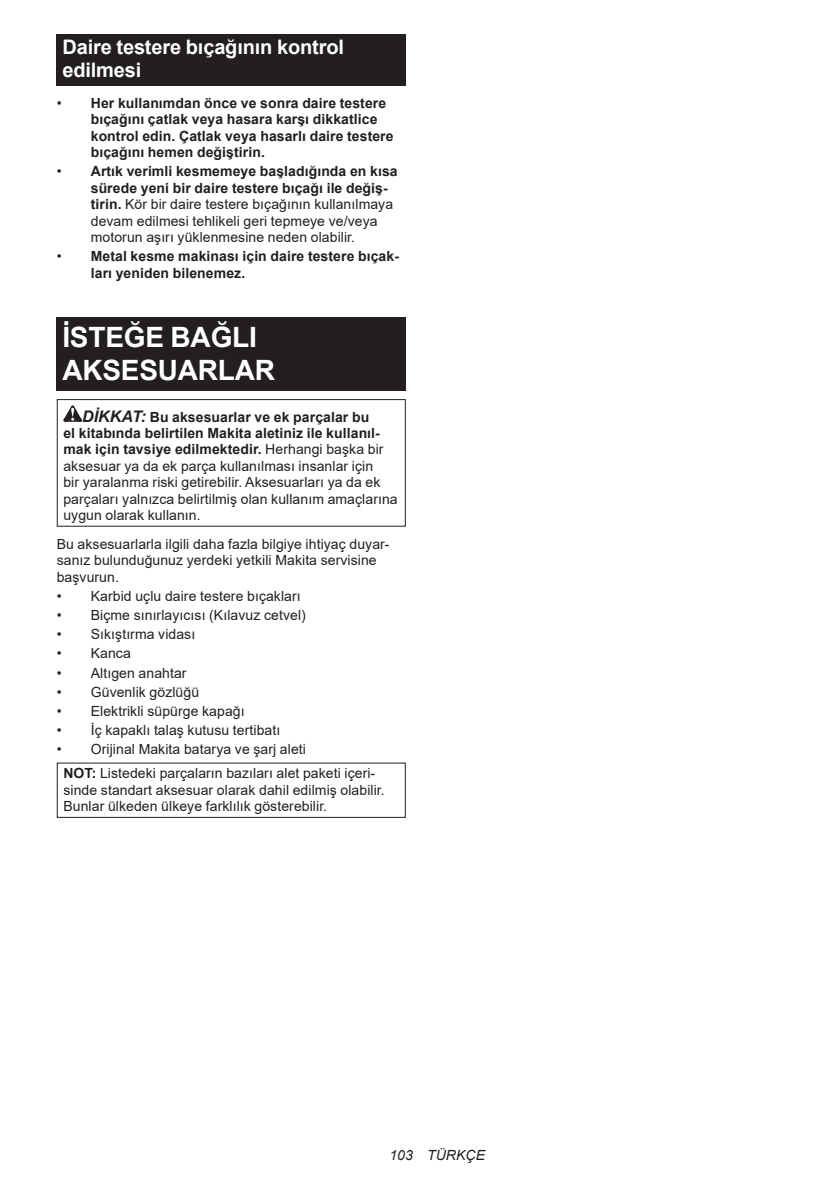
<style>
.page{position:relative;width:840px;height:1191px;background:#fff}
.page>*{position:absolute;margin:0;border:0;box-sizing:border-box;transform-origin:0 0}
.t1{font:700 28px/32.8px "Arial";letter-spacing:-.01em;color:#fff}
.t2{font:700 20px/23.4px "Arial";letter-spacing:-.01em;color:#fff}
.t3{font:14px/16.4px "Arial";letter-spacing:.005em;color:#231f20}
.t4{font:700 14px/16.4px "Arial";letter-spacing:.005em;color:#231f20}
.t5{font:italic 14px "Arial";letter-spacing:.005em;color:#231f20}
.s1{font-weight:400}
.s2{font-weight:700}
.s3{font-weight:700;font-style:italic;font-size:16px}
</style>
<div class="page">
<div style="left:57px;top:34px;width:348px;height:52px;background:#231f20"></div>
<div style="left:57px;top:317px;width:348px;height:74px;background:#231f20"></div>
<svg style="left:63px;top:405px;width:19px;height:17px"></svg>
<div style="left:57px;top:399px;width:348px;height:128px;border:1px solid #231f20"></div>
<div style="left:57px;top:762px;width:348px;height:56px;border:1px solid #231f20"></div>
<h2 class="t2" style="left:62px;top:36px;width:283px">Daire testere bıçağının kontrol edilmesi</h2>
<p class="t4" style="left:91px;top:95px;width:304px;text-indent:-34px"><span class="s1">•</span> Her kullanımdan önce ve sonra daire testere bıçağını çatlak veya hasara karşı dikkatlice kontrol edin. Çatlak veya hasarlı daire testere bıçağını hemen değiştirin.</p>
<p class="t3" style="left:91px;top:164px;width:308px;text-indent:-34px">• <span class="s2">Artık verimli kesmemeye başladığında en kısa sürede yeni bir daire testere bıçağı ile değiş&shy;tirin.</span> Kör bir daire testere bıçağının kullanılmaya devam edilmesi tehlikeli geri tepmeye ve/veya motorun aşırı yüklenmesine neden olabilir.</p>
<p class="t4" style="left:91px;top:248px;width:309px;text-indent:-34px"><span class="s1">•</span> Metal kesme makinası için daire testere bıçak&shy;ları yeniden bilenemez.</p>
<h1 class="t1" style="left:62px;top:321px;width:214px">İSTEĞE BAĞLI<br>AKSESUARLAR</h1>
<p class="t3" style="left:63px;top:408px;width:335px;text-indent:19px"><span class="s3">DİKKAT:</span> <span class="s2">Bu aksesuarlar ve ek parçalar bu<br>el kitabında belirtilen Makita aletiniz ile kullanıl&shy;mak için tavsiye edilmektedir.</span> Herhangi başka bir aksesuar ya da ek parça kullanılması insanlar için<br>bir yaralanma riski getirebilir. Aksesuarları ya da ek parçaları yalnızca belirtilmiş olan kullanım amaçlarına uygun olarak kullanın.</p>
<p class="t3" style="left:57px;top:535px;width:334px">Bu aksesuarlarla ilgili daha fazla bilgiye ihtiyaç duyar&shy;sanız bulunduğunuz yerdeki yetkili Makita servisine başvurun.</p>
<p class="t3" style="left:57px;top:587px;width:245px">• Karbid uçlu daire testere bıçakları</p>
<p class="t3" style="left:57px;top:607px;width:250px">• Biçme sınırlayıcısı (Kılavuz cetvel)</p>
<p class="t3" style="left:57px;top:626px;width:140px">• Sıkıştırma vidası</p>
<p class="t3" style="left:57px;top:645px;width:76px">• Kanca</p>
<p class="t3" style="left:57px;top:664px;width:131px">• Altıgen anahtar</p>
<p class="t3" style="left:57px;top:683px;width:144px">• Güvenlik gözlüğü</p>
<p class="t3" style="left:57px;top:703px;width:189px">• Elektrikli süpürge kapağı</p>
<p class="t3" style="left:57px;top:722px;width:225px">• İç kapaklı talaş kutusu tertibatı</p>
<p class="t3" style="left:63px;top:737px;width:313px;line-height:23.8px;text-indent:-7px">• Orijinal Makita batarya ve şarj aleti<br><span class="s2">NOT:</span> Listedeki parçaların bazıları alet paketi içeri-</p>
<p class="t3" style="left:63px;top:781px;width:323px">sinde standart aksesuar olarak dahil edilmiş olabilir.<br>Bunlar ülkeden ülkeye farklılık gösterebilir.</p>
<p class="t5" style="left:389px;top:1150px;width:97px">103 TÜRKÇE</p>
</div>
